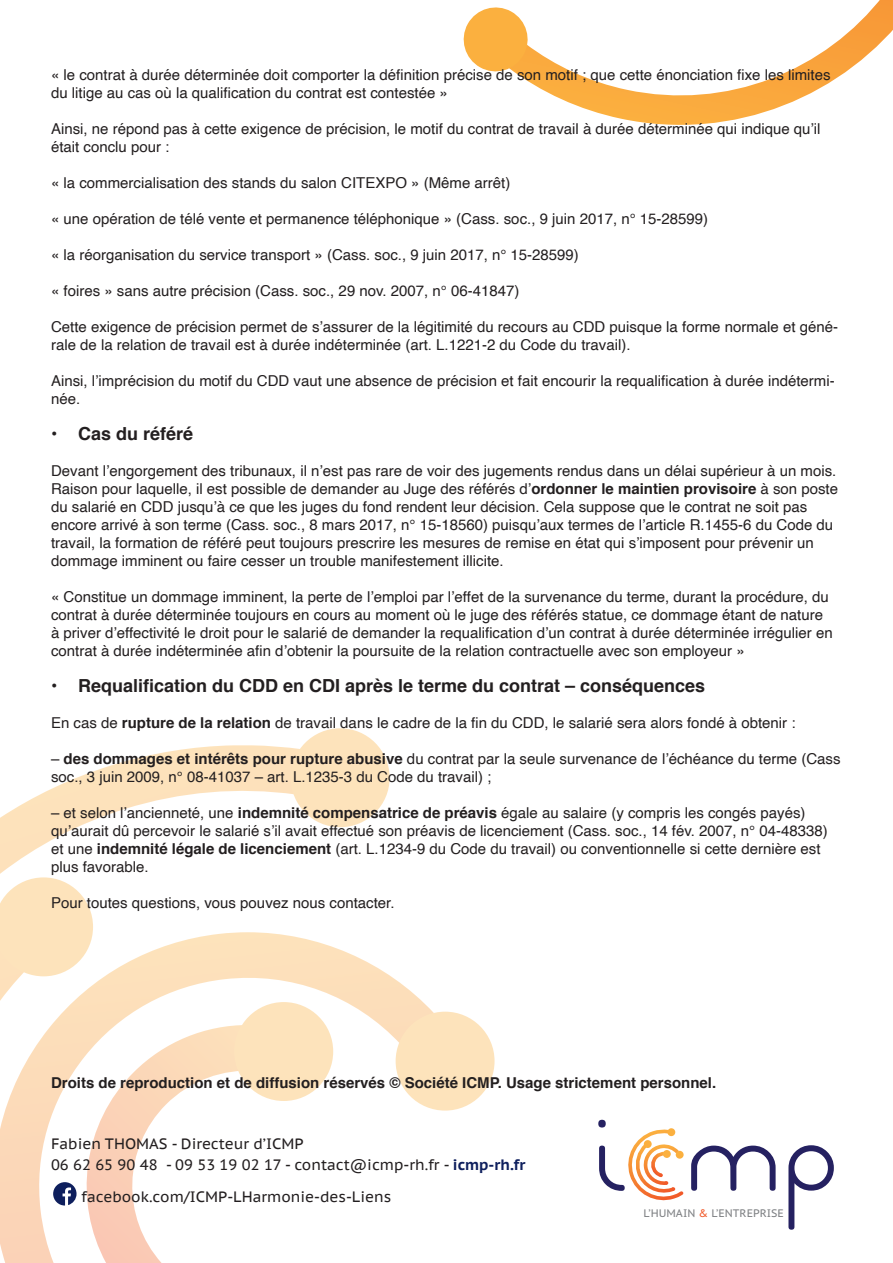
<style>
.page{position:relative;width:893px;height:1263px;background:#fff}
.page>*{position:absolute;margin:0;border:0;box-sizing:border-box;transform-origin:0 0}
.t1{font:700 18px "Helvetica";color:#231f20}
.t2{font:15px/18px "Helvetica";color:#231f20}
.t3{font:15px "PT Sans Caption";color:#231f20}
.t4{font:700 15px "Helvetica";color:#231f20}
.t5{font:10.95px "PT Sans Caption";color:#808285}
.s1{font-weight:700}
.s2{font-weight:700;color:#0e1f5d}
.s3{color:#f15929}
</style>
<div class="page">
<svg style="left:0;top:938px;width:434px;height:325px"></svg>
<div style="left:291px;top:728px;width:99px;height:99px;background:#fde3bb;border-radius:50%"></div>
<svg style="left:0;top:745px;width:302px;height:256px"></svg>
<div style="left:396px;top:1012px;width:99px;height:98px;background:#fde3bb;border-radius:50%"></div>
<div style="left:234px;top:1002px;width:99px;height:99px;background:#fde3bb;border-radius:50%"></div>
<svg style="left:520px;top:0;width:373px;height:125px"></svg>
<svg style="left:463px;top:3px;width:69px;height:73px"></svg>
<svg style="left:788px;top:1145px;width:46px;height:85px"></svg>
<svg style="left:598px;top:1120px;width:178px;height:81px"></svg>
<svg style="left:53px;top:1025px;width:207px;height:238px"></svg>
<p class="t2" style="left:51px;top:66px;width:781px">« le contrat à durée déterminée doit comporter la définition précise de son motif ; que cette énonciation fixe les limites du litige au cas où la qualification du contrat est contestée »</p>
<p class="t2" style="left:51px;top:120px;width:771px">Ainsi, ne répond pas à cette exigence de précision, le motif du contrat de travail à durée déterminée qui indique qu’il était conclu pour :</p>
<p class="t2" style="left:51px;top:174px;width:461px">« la commercialisation des stands du salon CITEXPO » (Même arrêt)</p>
<p class="t2" style="left:51px;top:210px;width:659px">« une opération de télé vente et permanence téléphonique » (Cass. soc., 9 juin 2017, n° 15-28599)</p>
<p class="t2" style="left:51px;top:246px;width:529px">« la réorganisation du service transport » (Cass. soc., 9 juin 2017, n° 15-28599)</p>
<p class="t2" style="left:51px;top:282px;width:470px">« foires » sans autre précision (Cass. soc., 29 nov. 2007, n° 06-41847)</p>
<p class="t2" style="left:51px;top:318px;width:789px">Cette exigence de précision permet de s’assurer de la légitimité du recours au CDD puisque la forme normale et géné&shy;rale de la relation de travail est à durée indéterminée (art. L.1221-2 du Code du travail).</p>
<p class="t2" style="left:51px;top:372px;width:785px">Ainsi, l’imprécision du motif du CDD vaut une absence de précision et fait encourir la requalification à durée indétermi&shy;née.</p>
<p class="t1" style="left:51px;top:419px;width:144px">• Cas du référé</p>
<p class="t2" style="left:51px;top:462px;width:789px">Devant l’engorgement des tribunaux, il n’est pas rare de voir des jugements rendus dans un délai supérieur à un mois.<br>Raison pour laquelle, il est possible de demander au Juge des référés d’<span class="s1">ordonner le maintien provisoire</span> à son poste du salarié en CDD jusqu’à ce que les juges du fond rendent leur décision. Cela suppose que le contrat ne soit pas encore arrivé à son terme (Cass. soc., 8 mars 2017, n° 15-18560) puisqu’aux termes de l’article R.1455-6 du Code du travail, la formation de référé peut toujours prescrire les mesures de remise en état qui s’imposent pour prévenir un dommage imminent ou faire cesser un trouble manifestement illicite.</p>
<p class="t2" style="left:51px;top:588px;width:783px">« Constitue un dommage imminent, la perte de l’emploi par l’effet de la survenance du terme, durant la procédure, du contrat à durée déterminée toujours en cours au moment où le juge des référés statue, ce dommage étant de nature à priver d’effectivité le droit pour le salarié de demander la requalification d’un contrat à durée déterminée irrégulier en contrat à durée indéterminée afin d’obtenir la poursuite de la relation contractuelle avec son employeur »</p>
<p class="t1" style="left:51px;top:671px;width:656px">• Requalification du CDD en CDI après le terme du contrat – conséquences</p>
<p class="t2" style="left:51px;top:714px;width:746px">En cas de <span class="s1">rupture de la relation</span> de travail dans le cadre de la fin du CDD, le salarié sera alors fondé à obtenir :</p>
<p class="t2" style="left:51px;top:750px;width:791px">– <span class="s1">des dommages et intérêts pour rupture abusive</span> du contrat par la seule survenance de l’échéance du terme (Cass soc., 3 juin 2009, n° 08-41037 – art. L.1235-3 du Code du travail) ;</p>
<p class="t2" style="left:51px;top:804px;width:778px">– et selon l’ancienneté, une <span class="s1">indemnité compensatrice de préavis</span> égale au salaire (y compris les congés payés) qu’aurait dû percevoir le salarié s’il avait effectué son préavis de licenciement (Cass. soc., 14 fév. 2007, n° 04-48338) et une <span class="s1">indemnité légale de licenciement</span> (art. L.1234-9 du Code du travail) ou conventionnelle si cette dernière est plus favorable.</p>
<p class="t2" style="left:51px;top:894px;width:345px">Pour toutes questions, vous pouvez nous contacter.</p>
<p class="t4" style="left:51px;top:1071px;width:667px">Droits de reproduction et de diffusion réservés ©️ Société ICMP. Usage strictement personnel.</p>
<p class="t3" style="left:51px;top:1134px;width:254px">Fabien THOMAS - Directeur d’ICMP</p>
<p class="t3" style="left:51px;top:1155px;width:476px">06 62 65 90 48 - 09 53 19 02 17 - contact@icmp-rh.fr - <span class="s2">icmp-rh.fr</span></p>
<p class="t3" style="left:82px;top:1187px;width:311px">facebook.com/ICMP-LHarmonie-des-Liens</p>
<p class="t5" style="left:644px;top:1206px;width:142px">L’HUMAIN <span class="s3">&amp;</span> L’ENTREPRISE</p>
</div>
